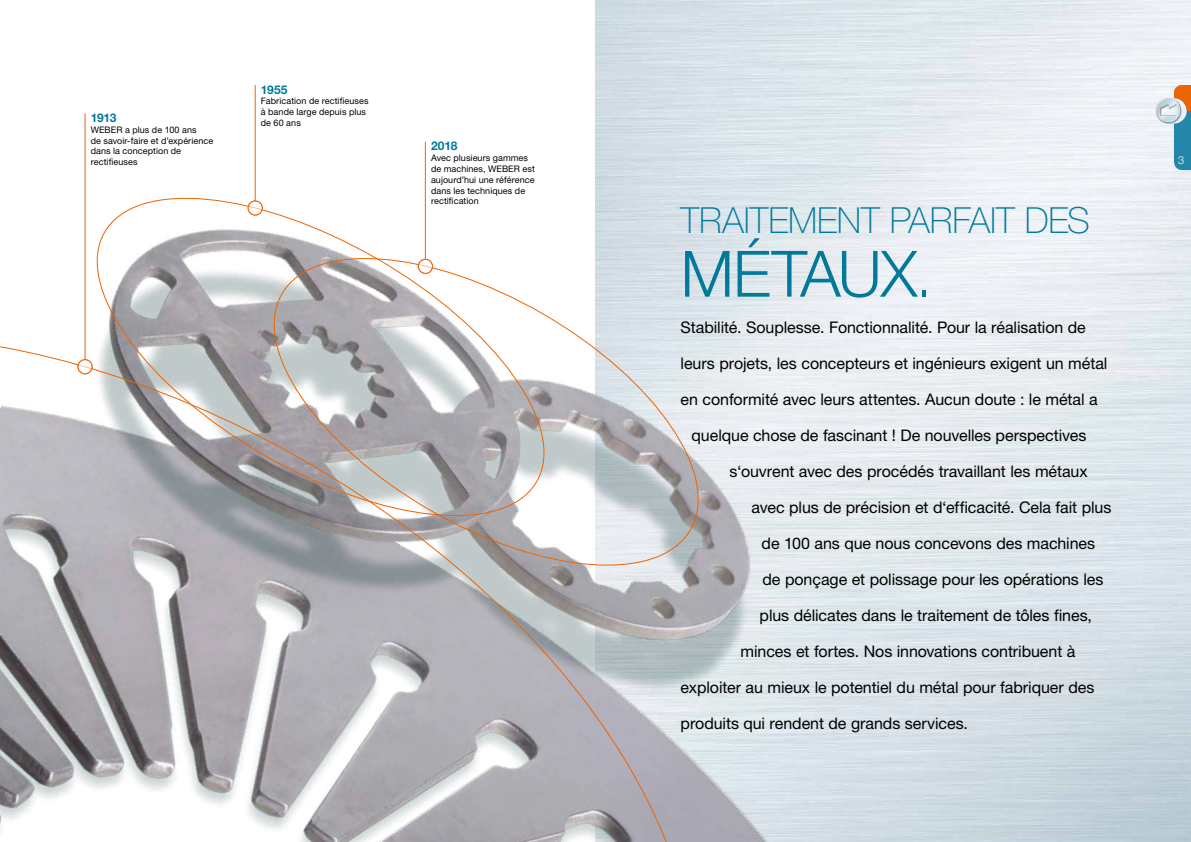
<style>
.page{position:relative;width:1191px;height:842px;background:#fff}
.page>*{position:absolute;margin:0;border:0;box-sizing:border-box;transform-origin:0 0}
.t1{font:300 64px "Helvetica Neue LT Std";letter-spacing:-.015em;color:#00799b}
.t2{font:100 36px "Helvetica Neue LT Std";color:#00799b}
.t3{font:16px "Helvetica Neue LT Std";letter-spacing:-.005em;color:#000}
.t4{font:700 12px "Helvetica Neue LT Std";letter-spacing:-.015em;color:#00799b}
.t5{font:300 11px "Helvetica Neue LT Std";color:#fff}
.t6{font:9px/10.8px "Helvetica Neue LT Std";letter-spacing:.01em;color:#000}
.s1{font-weight:100}
</style>
<div class="page">
<svg style="left:1174px;top:111px;width:17px;height:59px"></svg>
<svg style="left:1174px;top:85px;width:17px;height:26px"></svg>
<img style="left:1154px;top:96px;width:28px;height:29px">
<svg style="left:84px;top:178px;width:485px;height:109px"></svg>
<svg style="left:249px;top:240px;width:474px;height:47px"></svg>
<svg style="left:0;top:287px;width:767px;height:555px"></svg>
<hr style="left:85px;top:113px;width:1px;height:247px;background:#ec6502">
<hr style="left:255px;top:85px;width:1px;height:116px;background:#ec6502">
<hr style="left:425px;top:142px;width:1px;height:117px;background:#ec6502">
<svg style="left:78px;top:360px;width:14px;height:14px"></svg>
<div style="left:77px;top:359px;width:16px;height:15px;border:1px solid #ec6502;border-radius:50%"></div>
<svg style="left:248px;top:201px;width:14px;height:14px"></svg>
<div style="left:248px;top:200px;width:15px;height:16px;border:1px solid #ec6502;border-radius:50%"></div>
<svg style="left:418px;top:259px;width:14px;height:14px"></svg>
<div style="left:418px;top:259px;width:15px;height:15px;border:1px solid #ec6502;border-radius:50%"></div>
<p class="t4" style="left:91px;top:110px;width:27px">1913</p>
<p class="t6" style="left:91px;top:124px;width:124px">WEBER a plus de 100 ans<br>de savoir-faire et d’expérience dans la conception de rectifieuses</p>
<p class="t4" style="left:261px;top:82px;width:28px">1955</p>
<p class="t6" style="left:261px;top:96px;width:109px">Fabrication de rectifieuses à bande large depuis plus de 60 ans</p>
<p class="t4" style="left:431px;top:139px;width:28px">2018</p>
<p class="t6" style="left:431px;top:152px;width:105px">Avec plusieurs gammes de machines, WEBER est aujourd’hui une référence dans les techniques de rectification</p>
<h2 class="t2" style="left:680px;top:199px;width:411px">TRAITEMENT PARFAIT DES</h2>
<h1 class="t1" style="left:680px;top:235px;width:254px">MÉTAUX<span class="s1">.</span></h1>
<p class="t3" style="left:680px;top:317px;width:407px">Stabilité. Souplesse. Fonctionnalité. Pour la réalisation de</p>
<p class="t3" style="left:680px;top:353px;width:428px">leurs projets, les concepteurs et ingénieurs exigent un métal</p>
<p class="t3" style="left:680px;top:389px;width:419px">en conformité avec leurs attentes. Aucun doute : le métal a</p>
<p class="t3" style="left:691px;top:425px;width:396px">quelque chose de fascinant ! De nouvelles perspectives</p>
<p class="t3" style="left:729px;top:461px;width:360px">s‘ouvrent avec des procédés travaillant les métaux</p>
<p class="t3" style="left:751px;top:497px;width:361px">avec plus de précision et d‘efficacité. Cela fait plus</p>
<p class="t3" style="left:761px;top:533px;width:335px">de 100 ans que nous concevons des machines</p>
<p class="t3" style="left:762px;top:569px;width:342px">de ponçage et polissage pour les opérations les</p>
<p class="t3" style="left:759px;top:605px;width:334px">plus délicates dans le traitement de tôles fines,</p>
<p class="t3" style="left:740px;top:641px;width:336px">minces et fortes. Nos innovations contribuent à</p>
<p class="t3" style="left:680px;top:677px;width:415px">exploiter au mieux le potentiel du métal pour fabriquer des</p>
<p class="t3" style="left:680px;top:713px;width:289px">produits qui rendent de grands services.</p>
<p class="t5" style="left:1178px;top:153px;width:8px">3</p>
</div>
